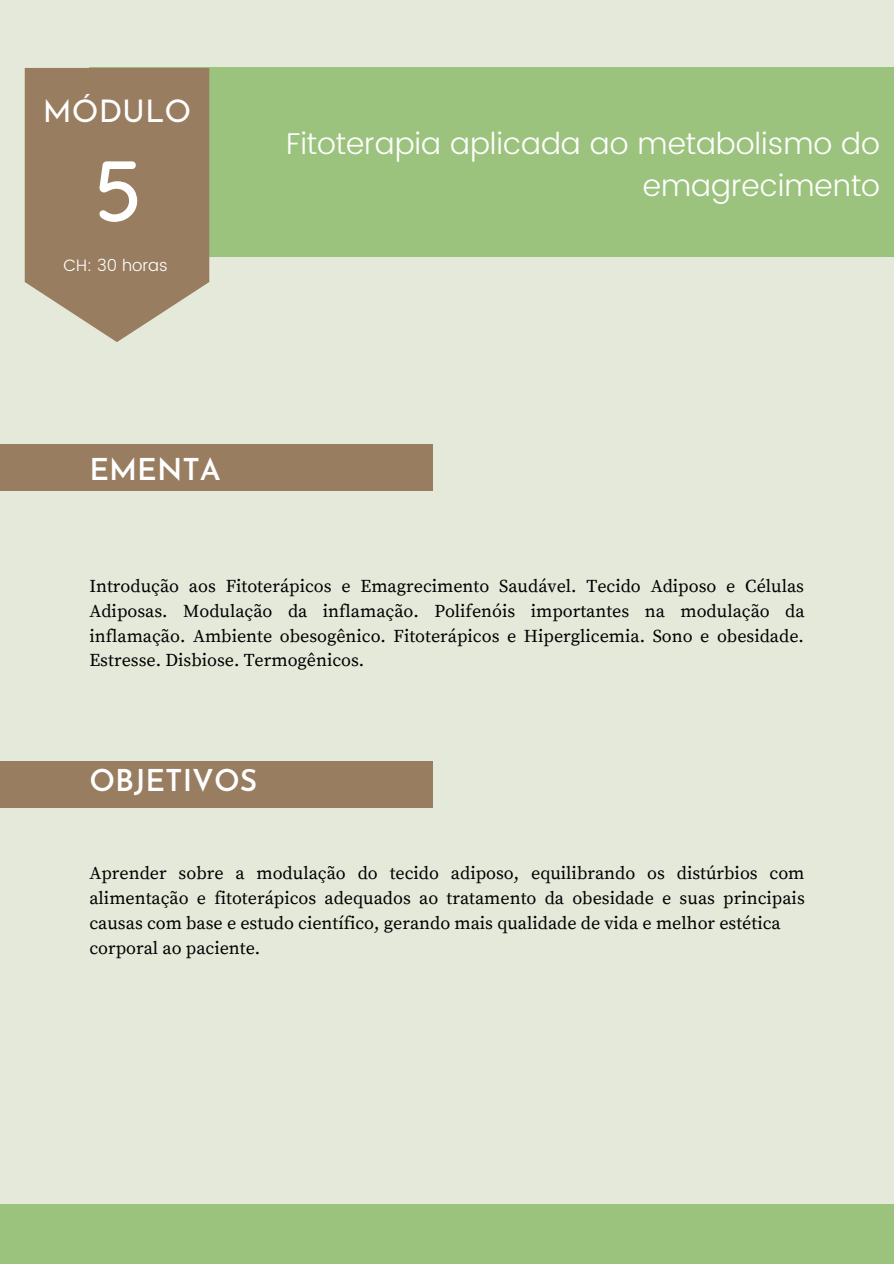
<style>
.page{position:relative;width:894px;height:1264px;background:#fff}
.page>*{position:absolute;margin:0;border:0;box-sizing:border-box;transform-origin:0 0}
.t1{font:500 85.5px "Quicksand";color:#fff}
.t2{font:31.2px "Josefin Sans";color:#fff}
.t3{font:300 30px/41.7px "Poppins";color:#fff;text-align:right}
.t4{font:600 30px "Josefin Sans";color:#fff}
.t5{font:18px/24.8px "Source Serif Pro";color:#000;text-align:justify}
.t6{font:300 16.5px "Poppins";color:#fff}
</style>
<div class="page">
<div style="left:0;top:0;width:893px;height:1263px;background:#e5e9da"></div>
<div style="left:0;top:444px;width:432px;height:46px;background:#997d60"></div>
<div style="left:0;top:760px;width:432px;height:47px;background:#997d60"></div>
<div style="left:0;top:1203px;width:893px;height:60px;background:#9cc37e"></div>
<div style="left:89px;top:68px;width:804px;height:189px;background:#9cc37e"></div>
<svg style="left:25px;top:68px;width:184px;height:274px;background:#a1886d"></svg>
<p class="t2" style="left:43px;top:98px;width:150px">MÓDULO</p>
<p class="t1" style="left:95px;top:136px;width:50px">5</p>
<p class="t6" style="left:63px;top:256px;width:106px">CH: 30 horas</p>
<p class="t3" style="left:286px;top:123px;width:595px">Fitoterapia aplicada ao metabolismo do emagrecimento</p>
<p class="t4" style="left:89px;top:457px;width:133px">EMENTA</p>
<p class="t5" style="left:89px;top:574px;width:716px">Introdução aos Fitoterápicos e Emagrecimento Saudável. Tecido Adiposo e Células Adiposas. Modulação da inflamação. Polifenóis importantes na modulação da inflamação. Ambiente obesogênico. Fitoterápicos e Hiperglicemia. Sono e obesidade.<br>Estresse. Disbiose. Termogênicos.</p>
<p class="t4" style="left:89px;top:768px;width:169px">OBJETIVOS</p>
<p class="t5" style="left:89px;top:861px;width:716px">Aprender sobre a modulação do tecido adiposo, equilibrando os distúrbios com alimentação e fitoterápicos adequados ao tratamento da obesidade e suas principais causas com base e estudo científico, gerando mais qualidade de vida e melhor estética</p>
<p class="t5" style="left:89px;top:936px;width:172px">corporal ao paciente.</p>
</div>
